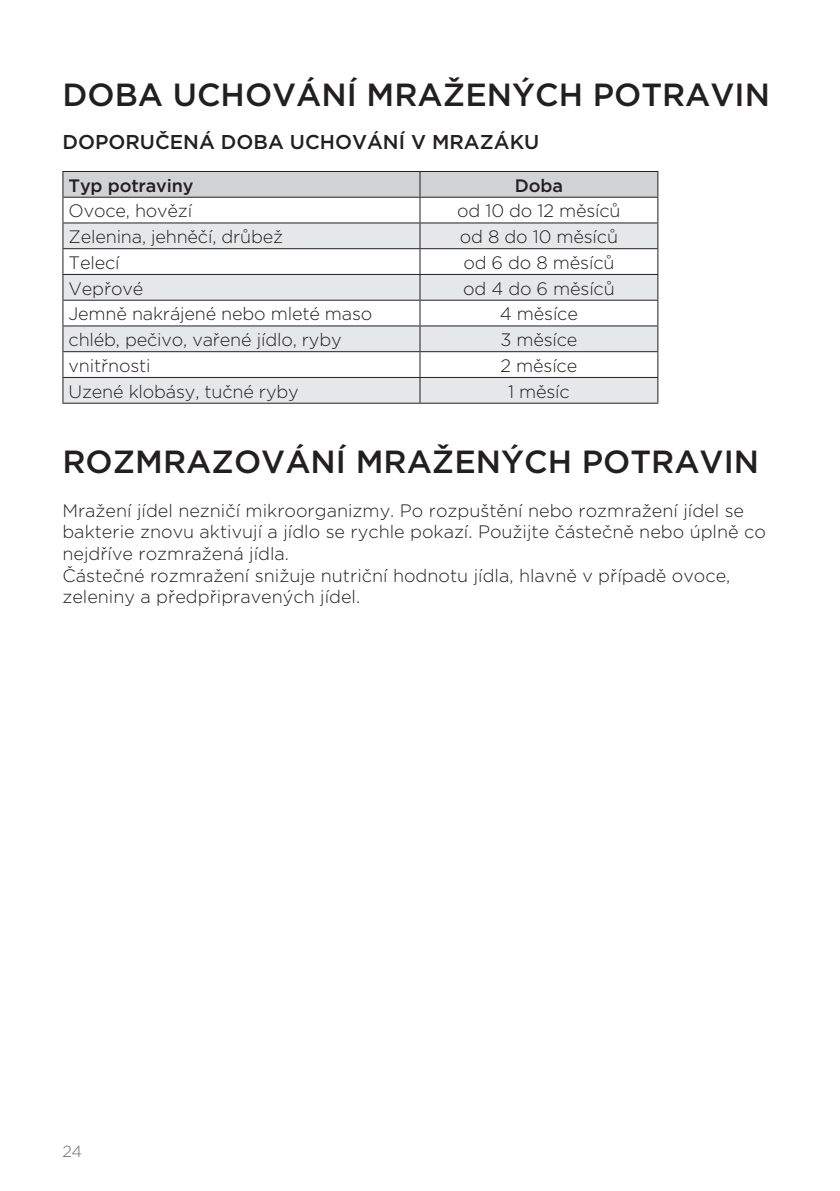
<style>
.page{position:relative;width:840px;height:1191px;background:#fff}
.page>*{position:absolute;margin:0;border:0;box-sizing:border-box;transform-origin:0 0}
.podnaslov_1{font:500 32px "Gotham";color:#231f20}
.podnaslov_1-2{font:500 20px "Gotham";color:#231f20}
.besedilo{font:300 18px/21.6px "Gotham";color:#231f20}
.besedilo_drobno{font:300 18px "Gotham";letter-spacing:-.01em;color:#231f20}
.besedilo_drobno-2{font:500 18px "Gotham";letter-spacing:-.01em;color:#231f20}
.t1{font:300 16px "Gotham";color:#6c6d70}
</style>
<div class="page">
<svg style="left:62px;top:171px;width:596px;height:232px"></svg>
<hr style="left:62px;top:403px;width:358px;height:1px;background:#231f20">
<hr style="left:420px;top:403px;width:238px;height:1px;background:#231f20">
<p class="podnaslov_1" style="left:62px;top:74px;width:708px">DOBA UCHOVÁNÍ MRAŽENÝCH POTRAVIN</p>
<p class="podnaslov_1-2" style="left:62px;top:129px;width:478px">DOPORUČENÁ DOBA UCHOVÁNÍ V MRAZÁKU</p>
<p class="besedilo_drobno-2" style="left:69px;top:173px;width:126px">Typ potraviny</p>
<p class="besedilo_drobno-2" style="left:514px;top:173px;width:49px">Doba</p>
<p class="besedilo_drobno" style="left:69px;top:199px;width:125px">Ovoce, hovězí</p>
<p class="besedilo_drobno" style="left:457px;top:199px;width:165px">od 10 do 12 měsíců</p>
<p class="besedilo_drobno" style="left:69px;top:225px;width:216px">Zelenina, jehněčí, drůbež</p>
<p class="besedilo_drobno" style="left:459px;top:225px;width:160px">od 8 do 10 měsíců</p>
<p class="besedilo_drobno" style="left:69px;top:251px;width:53px">Telecí</p>
<p class="besedilo_drobno" style="left:463px;top:251px;width:152px">od 6 do 8 měsíců</p>
<p class="besedilo_drobno" style="left:69px;top:277px;width:76px">Vepřové</p>
<p class="besedilo_drobno" style="left:463px;top:277px;width:153px">od 4 do 6 měsíců</p>
<p class="besedilo_drobno" style="left:69px;top:302px;width:305px">Jemně nakrájené nebo mleté maso</p>
<p class="besedilo_drobno" style="left:499px;top:302px;width:79px">4 měsíce</p>
<p class="besedilo_drobno" style="left:69px;top:328px;width:274px">chléb, pečivo, vařené jídlo, ryby</p>
<p class="besedilo_drobno" style="left:500px;top:328px;width:78px">3 měsíce</p>
<p class="besedilo_drobno" style="left:69px;top:354px;width:83px">vnitřnosti</p>
<p class="besedilo_drobno" style="left:500px;top:354px;width:78px">2 měsíce</p>
<p class="besedilo_drobno" style="left:69px;top:380px;width:231px">Uzené klobásy, tučné ryby</p>
<p class="besedilo_drobno" style="left:507px;top:380px;width:63px">1 měsíc</p>
<p class="podnaslov_1" style="left:62px;top:441px;width:697px">ROZMRAZOVÁNÍ MRAŽENÝCH POTRAVIN</p>
<p class="besedilo" style="left:62px;top:499px;width:704px">Mražení jídel nezničí mikroorganizmy. Po rozpuštění nebo rozmražení jídel se bakterie znovu aktivují a jídlo se rychle pokazí. Použijte částečně nebo úplně co nejdříve rozmražená jídla.</p>
<p class="besedilo" style="left:62px;top:564px;width:669px">Částečné rozmražení snižuje nutriční hodnotu jídla, hlavně v případě ovoce, zeleniny a předpřipravených jídel.</p>
<p class="t1" style="left:62px;top:1140px;width:21px">24</p>
</div>
